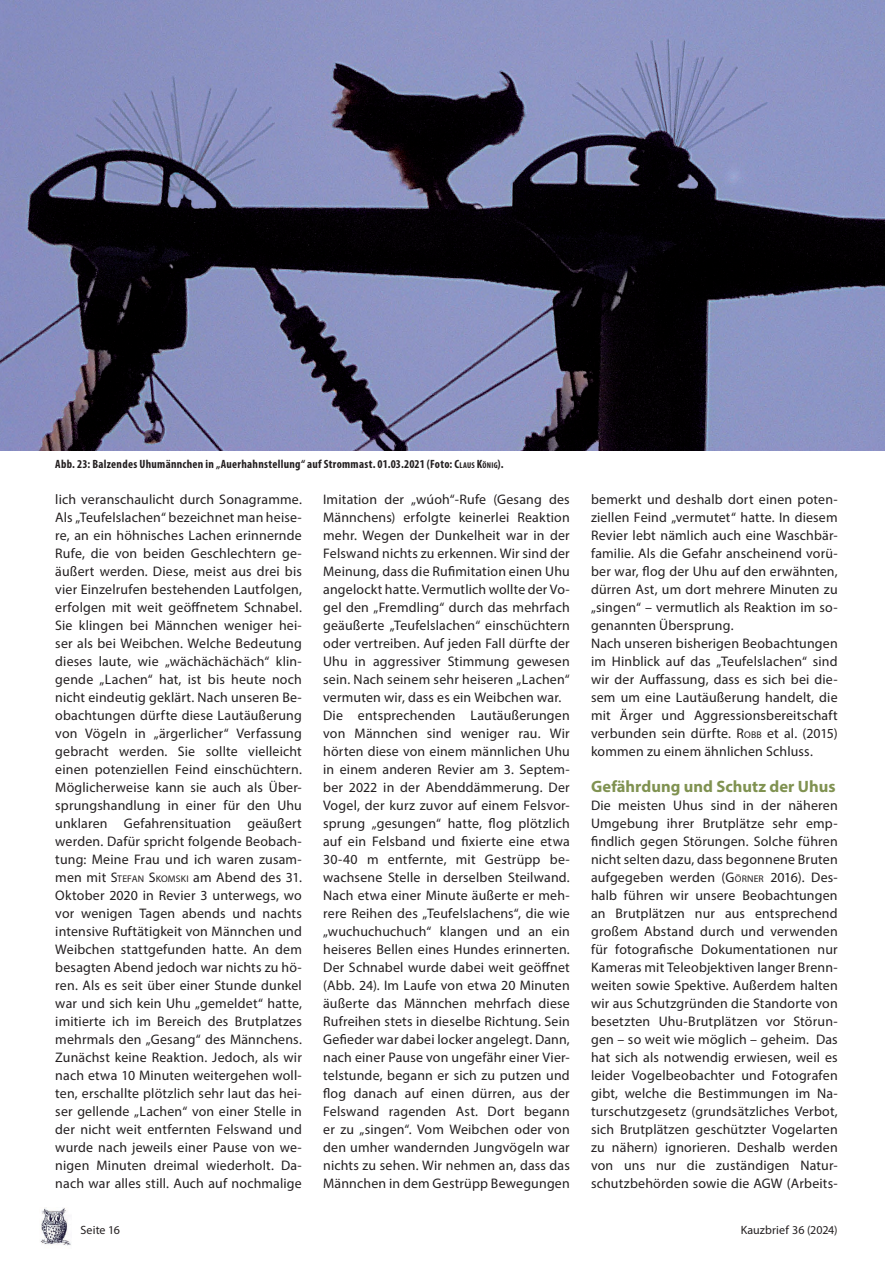
<style>
.page{position:relative;width:893px;height:1263px;background:#fff}
.page>*{position:absolute;margin:0;border:0;box-sizing:border-box;transform-origin:0 0}
.t1{font:700 16.5px "Myriad Pro";color:#809251}
.t2{font:13.8px/18px "Myriad Pro";letter-spacing:.015em;color:#231f20;text-align:justify}
.t3{font:700 condensed 12px "Myriad Pro";letter-spacing:.025em;color:#231f20}
.t4{font:12px "Myriad Pro";letter-spacing:.01em;color:#231f20}
.s1{font-style:inherit}
.s2{font-size:8.4px}
.s3{font-size:9.75px}
</style>
<div class="page">
<img style="left:40px;top:1208px;width:31px;height:38px">
<img style="left:0;top:0;width:884px;height:450px">
<p class="t3" style="left:55px;top:457px;width:450px">Abb. 23: Balzendes Uhumännchen in „Auerhahnstellung“ auf Strommast. 01.03.2021 (Foto: <span class="s1">C</span><span class="s2">LAUS</span> <span class="s1">K</span><span class="s2">ÖNIG</span><span class="s1">).</span></p>
<p class="t2" style="left:55px;top:490px;width:248px">lich veranschaulicht durch Sonagramme.<br>Als „Teufelslachen“ bezeichnet man heise&shy;re, an ein höhnisches Lachen erinnernde Rufe, die von beiden Geschlechtern ge&shy;äußert werden. Diese, meist aus drei bis vier Einzelrufen bestehenden Lautfolgen, erfolgen mit weit geöffnetem Schnabel.<br>Sie klingen bei Männchen weniger hei&shy;ser als bei Weibchen. Welche Bedeutung dieses laute, wie „wächächächäch“ klin&shy;gende „Lachen“ hat, ist bis heute noch nicht eindeutig geklärt. Nach unseren Be&shy;obachtungen dürfte diese Lautäußerung von Vögeln in „ärgerlicher“ Verfassung gebracht werden. Sie sollte vielleicht einen potenziellen Feind einschüchtern.<br>Möglicherweise kann sie auch als Über&shy;sprungshandlung in einer für den Uhu unklaren Gefahrensituation geäußert werden. Dafür spricht folgende Beobach&shy;tung: Meine Frau und ich waren zusam&shy;men mit <span class="s1">S</span><span class="s3">TEFAN</span> <span class="s1">S</span><span class="s3">KOMSKI</span> am Abend des 31.<br>Oktober 2020 in Revier 3 unterwegs, wo vor wenigen Tagen abends und nachts intensive Ruftätigkeit von Männchen und Weibchen stattgefunden hatte. An dem besagten Abend jedoch war nichts zu hö&shy;ren. Als es seit über einer Stunde dunkel war und sich kein Uhu „gemeldet“ hatte, imitierte ich im Bereich des Brutplatzes mehrmals den „Gesang“ des Männchens.<br>Zunächst keine Reaktion. Jedoch, als wir nach etwa 10 Minuten weitergehen woll&shy;ten, erschallte plötzlich sehr laut das hei&shy;ser gellende „Lachen“ von einer Stelle in der nicht weit entfernten Felswand und wurde nach jeweils einer Pause von we&shy;nigen Minuten dreimal wiederholt. Da&shy;nach war alles still. Auch auf nochmalige</p>
<p class="t2" style="left:323px;top:490px;width:248px;text-align:left">Imitation der „wúoh“-Rufe (Gesang des Männchens) erfolgte keinerlei Reaktion mehr. Wegen der Dunkelheit war in der Felswand nichts zu erkennen. Wir sind der Meinung, dass die Rufimitation einen Uhu angelockt hatte. Vermutlich wollte der Vo&shy;gel den „Fremdling“ durch das mehrfach geäußerte „Teufelslachen“ einschüchtern oder vertreiben. Auf jeden Fall dürfte der Uhu in aggressiver Stimmung gewesen sein. Nach seinem sehr heiseren „Lachen“ vermuten wir, dass es ein Weibchen war.<br>Die entsprechenden Lautäußerungen von Männchen sind weniger rau. Wir hörten diese von einem männlichen Uhu in einem anderen Revier am 3. Septem&shy;ber 2022 in der Abenddämmerung. Der Vogel, der kurz zuvor auf einem Felsvor&shy;sprung „gesungen“ hatte, flog plötzlich auf ein Felsband und fixierte eine etwa 30-40 m entfernte, mit Gestrüpp be&shy;wachsene Stelle in derselben Steilwand.<br>Nach etwa einer Minute äußerte er meh&shy;rere Reihen des „Teufelslachens“, die wie „wuchuchuchuch“ klangen und an ein heiseres Bellen eines Hundes erinnerten.<br>Der Schnabel wurde dabei weit geöffnet (Abb. 24). Im Laufe von etwa 20 Minuten äußerte das Männchen mehrfach diese Rufreihen stets in dieselbe Richtung. Sein Gefieder war dabei locker angelegt. Dann, nach einer Pause von ungefähr einer Vier&shy;telstunde, begann er sich zu putzen und flog danach auf einen dürren, aus der Felswand ragenden Ast. Dort begann er zu „singen“. Vom Weibchen oder von den umher wandernden Jungvögeln war nichts zu sehen. Wir nehmen an, dass das Männchen in dem Gestrüpp Bewegungen</p>
<p class="t2" style="left:591px;top:490px;width:248px;text-align:left">bemerkt und deshalb dort einen poten&shy;ziellen Feind „vermutet“ hatte. In diesem Revier lebt nämlich auch eine Waschbär&shy;familie. Als die Gefahr anscheinend vorü&shy;ber war, flog der Uhu auf den erwähnten, dürren Ast, um dort mehrere Minuten zu „singen“ – vermutlich als Reaktion im so&shy;genannten Übersprung.<br>Nach unseren bisherigen Beobachtungen im Hinblick auf das „Teufelslachen“ sind wir der Auffassung, dass es sich bei die&shy;sem um eine Lautäußerung handelt, die mit Ärger und Aggressionsbereitschaft verbunden sein dürfte. <span class="s1">R</span><span class="s3">OBB</span> et al. (2015) kommen zu einem ähnlichen Schluss.</p>
<p class="t1" style="left:591px;top:776px;width:246px">Gefährdung und Schutz der Uhus</p>
<p class="t2" style="left:591px;top:796px;width:248px">Die meisten Uhus sind in der näheren Umgebung ihrer Brutplätze sehr emp&shy;findlich gegen Störungen. Solche führen nicht selten dazu, dass begonnene Bruten aufgegeben werden (<span class="s1">G</span><span class="s3">ÖRNER</span> 2016). Des&shy;halb führen wir unsere Beobachtungen an Brutplätzen nur aus entsprechend großem Abstand durch und verwenden für fotografische Dokumentationen nur Kameras mit Teleobjektiven langer Brenn&shy;weiten sowie Spektive. Außerdem halten wir aus Schutzgründen die Standorte von besetzten Uhu-Brutplätzen vor Störun&shy;gen – so weit wie möglich – geheim. Das hat sich als notwendig erwiesen, weil es leider Vogelbeobachter und Fotografen gibt, welche die Bestimmungen im Na&shy;turschutzgesetz (grundsätzliches Verbot, sich Brutplätzen geschützter Vogelarten zu nähern) ignorieren. Deshalb werden von uns nur die zuständigen Natur&shy;schutzbehörden sowie die AGW (Arbeits-</p>
<p class="t4" style="left:81px;top:1222px;width:41px">Seite 16</p>
<p class="t4" style="left:741px;top:1222px;width:99px">Kauzbrief 36 (2024)</p>
</div>
